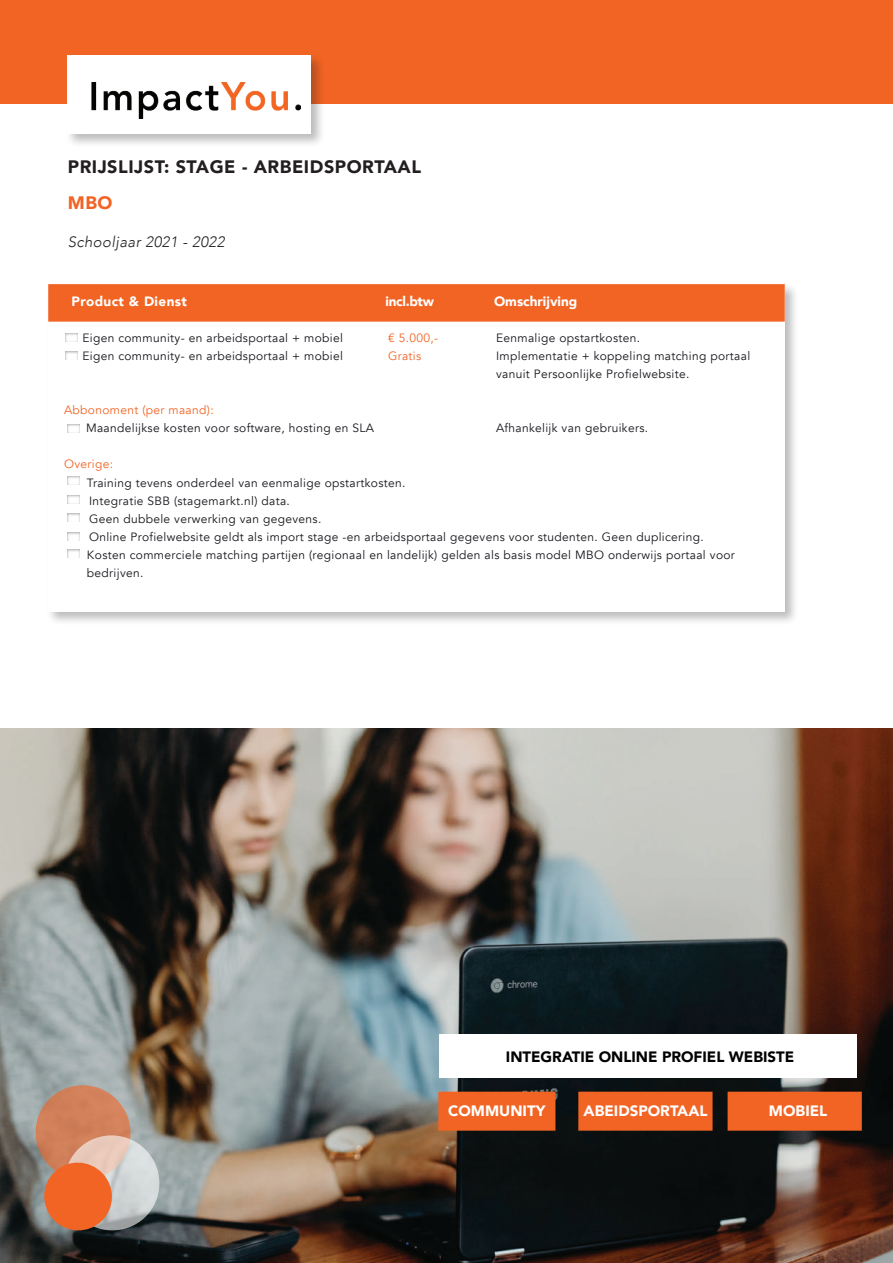
<style>
.page{position:relative;width:893px;height:1263px;background:#fff}
.page>*{position:absolute;margin:0;border:0;box-sizing:border-box;transform-origin:0 0}
.t1{font:900 18px "Avenir";letter-spacing:.03em;color:#231f20}
.t2{font:900 18px "Avenir";color:#f26424}
.t3{font:900 15px "Avenir";color:#000}
.t4{font:900 15px "Avenir";color:#fff}
.t5{font:italic 300 15px "Avenir";letter-spacing:.025em;color:#231f20}
.t6{font:900 13.5px "Avenir";color:#fff}
.t7{font:900 13.5px "Avenir";letter-spacing:.03em;color:#fff}
.t8{font:12px/18px "Avenir";letter-spacing:.03em;color:#16171c}
.t9{font:12px "Avenir";letter-spacing:.03em;color:#f26423}
</style>
<div class="page">
<div style="left:46px;top:282px;width:753px;height:343px;background:#231f20;opacity:.3"></div>
<div style="left:48px;top:284px;width:737px;height:327px;background:#fff"></div>
<div style="left:48px;top:284px;width:737px;height:38px;background:#f26423"></div>
<div style="left:0;top:0;width:893px;height:104px;background:#f26423"></div>
<div style="left:65px;top:53px;width:261px;height:95px;background:#231f20;opacity:.3"></div>
<div style="left:68px;top:56px;width:243px;height:78px;background:#fff"></div>
<img style="left:91px;top:83px;width:209px;height:35px">
<div style="left:63px;top:331px;width:15px;height:11px;background:#231f20;opacity:.4"></div>
<div style="left:65px;top:474px;width:15px;height:11px;background:#231f20;opacity:.4"></div>
<div style="left:65px;top:493px;width:15px;height:11px;background:#231f20;opacity:.4"></div>
<div style="left:65px;top:548px;width:15px;height:10px;background:#231f20;opacity:.4"></div>
<div style="left:63px;top:350px;width:15px;height:10px;background:#231f20;opacity:.4"></div>
<div style="left:65px;top:422px;width:15px;height:11px;background:#231f20;opacity:.4"></div>
<div style="left:65px;top:512px;width:15px;height:10px;background:#231f20;opacity:.4"></div>
<div style="left:65px;top:531px;width:15px;height:10px;background:#231f20;opacity:.4"></div>
<img style="left:0;top:729px;width:893px;height:534px">
<div style="left:439px;top:1034px;width:418px;height:44px;background:#fff"></div>
<div style="left:438px;top:1092px;width:117px;height:39px;background:#f26423"></div>
<div style="left:578px;top:1092px;width:134px;height:39px;background:#f26423"></div>
<div style="left:728px;top:1092px;width:134px;height:39px;background:#f26423"></div>
<svg style="left:31px;top:1080px;width:133px;height:155px;background:#bb8f78"></svg>
<h1 class="t1" style="left:68px;top:151px;width:355px">PRIJSLIJST: STAGE - ARBEIDSPORTAAL</h1>
<h1 class="t2" style="left:68px;top:187px;width:46px">MBO</h1>
<p class="t5" style="left:68px;top:233px;width:158px">Schooljaar 2021 - 2022</p>
<p class="t7" style="left:71px;top:290px;width:117px">Product &amp; Dienst</p>
<p class="t6" style="left:385px;top:290px;width:50px">incl.btw</p>
<p class="t6" style="left:494px;top:290px;width:85px">Omschrijving</p>
<p class="t8" style="left:82px;top:329px;width:262px">Eigen community- en arbeidsportaal + mobiel</p>
<p class="t9" style="left:388px;top:331px;width:52px">€ 5.000,-</p>
<p class="t8" style="left:496px;top:329px;width:146px">Eenmalige opstartkosten.</p>
<p class="t8" style="left:82px;top:347px;width:262px">Eigen community- en arbeidsportaal + mobiel</p>
<p class="t9" style="left:388px;top:349px;width:35px">Gratis</p>
<p class="t8" style="left:496px;top:347px;width:256px">Implementatie + koppeling matching portaal vanuit Persoonlijke Profielwebsite.</p>
<p class="t9" style="left:64px;top:403px;width:151px">Abbonoment (per maand):</p>
<p class="t8" style="left:86px;top:419px;width:289px">Maandelijkse kosten voor software, hosting en SLA</p>
<p class="t8" style="left:496px;top:419px;width:154px">Afhankelijk van gebruikers.</p>
<p class="t9" style="left:64px;top:457px;width:51px">Overige:</p>
<p class="t8" style="left:87px;top:474px;width:649px">Training tevens onderdeel van eenmalige opstartkosten.<br>Integratie SBB (stagemarkt.nl) data.<br>Geen dubbele verwerking van gegevens.<br>Online Profielwebsite geldt als import stage -en arbeidsportaal gegevens voor studenten. Geen duplicering.<br>Kosten commerciele matching partijen (regionaal en landelijk) gelden als basis model MBO onderwijs portaal voor bedrijven.</p>
<p class="t3" style="left:506px;top:1044px;width:290px">INTEGRATIE ONLINE PROFIEL WEBISTE</p>
<p class="t4" style="left:448px;top:1098px;width:99px">COMMUNITY</p>
<p class="t4" style="left:584px;top:1098px;width:125px">ABEIDSPORTAAL</p>
<p class="t4" style="left:769px;top:1098px;width:60px">MOBIEL</p>
</div>
